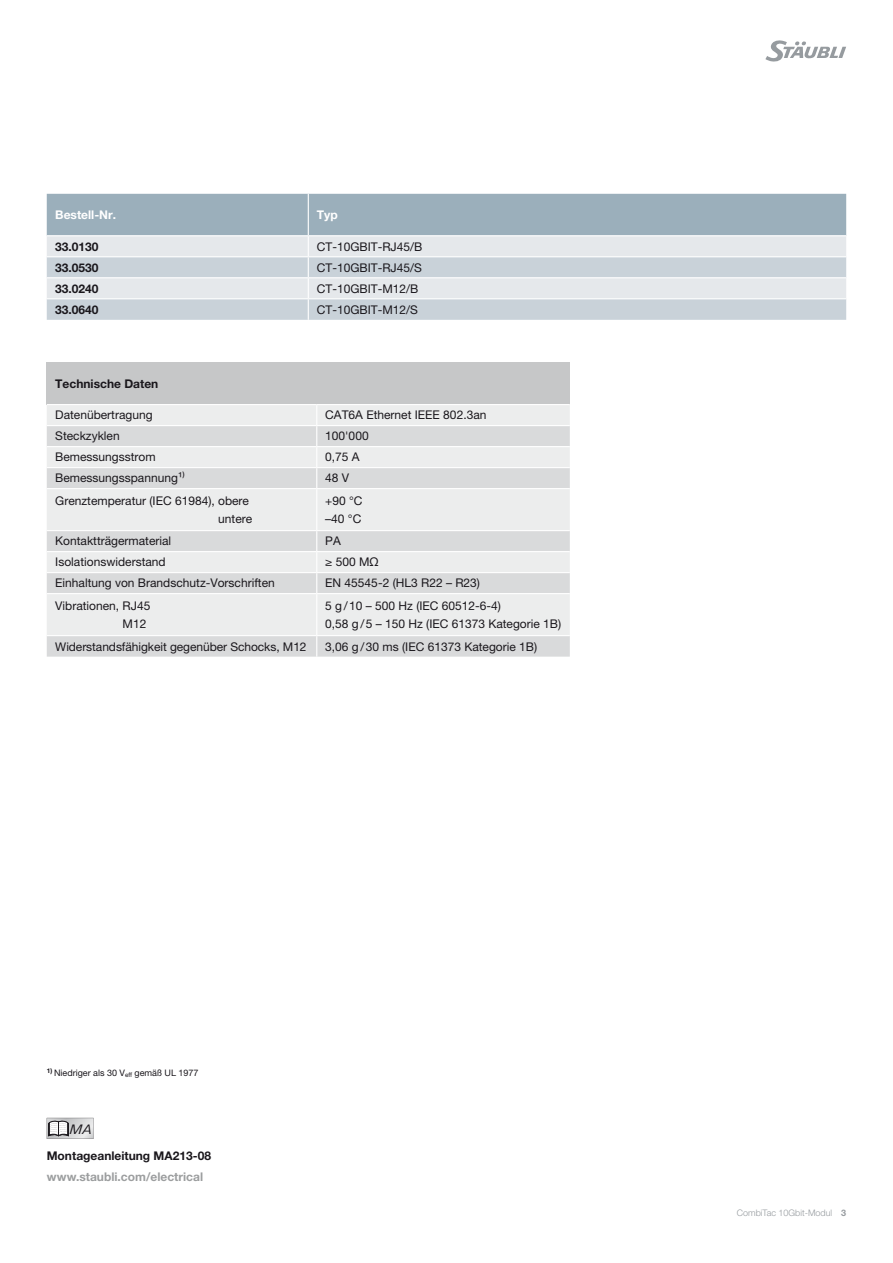
<style>
.page{position:relative;width:893px;height:1263px;background:#fff}
.page>*{position:absolute;margin:0;border:0;box-sizing:border-box;transform-origin:0 0}
.t1{font:italic 13.2px "Linotype Univers 431";color:#1a171c}
.t2{font:12px/18px "Helvetica Neue LTW1 G";color:#1a171c}
.t3{font:700 12px "Helvetica Neue LTW1 G";color:#1a171c}
.t4{font:700 12px "Helvetica Neue LTW1 G";color:#9c9e9f}
.t5{font:700 12px "Helvetica Neue LTW1 G";color:#fff}
.t6{font:9px "Helvetica Neue LTW1 G";color:#1a171c}
.t7{font:300 9px "Helvetica Neue LTW1 G";color:#969b9f}
.s1{font-weight:700}
</style>
<div class="page">
<svg style="left:765px;top:40px;width:81px;height:22px"></svg>
<svg style="left:47px;top:194px;width:799px;height:126px;background:#c3cdd5"></svg>
<hr style="left:47px;top:256px;width:261px;height:1px;background:#fff">
<hr style="left:308px;top:256px;width:538px;height:1px;background:#fff">
<hr style="left:47px;top:235px;width:261px;height:1px;background:#fff">
<hr style="left:308px;top:235px;width:538px;height:1px;background:#fff">
<hr style="left:47px;top:277px;width:261px;height:1px;background:#fff">
<hr style="left:308px;top:277px;width:538px;height:1px;background:#fff">
<hr style="left:47px;top:298px;width:261px;height:1px;background:#fff">
<hr style="left:308px;top:298px;width:538px;height:1px;background:#fff">
<div style="left:47px;top:363px;width:523px;height:42px;background:#c6c7c8"></div>
<div style="left:47px;top:405px;width:523px;height:20px;background:#eceded"></div>
<svg style="left:47px;top:426px;width:523px;height:231px;background:#e3e4e5"></svg>
<svg style="left:316px;top:405px;width:1px;height:83px"></svg>
<hr style="left:316px;top:489px;width:1px;height:41px;background:#fff">
<svg style="left:316px;top:531px;width:1px;height:62px"></svg>
<hr style="left:316px;top:594px;width:1px;height:41px;background:#fff">
<svg style="left:316px;top:636px;width:1px;height:21px"></svg>
<hr style="left:47px;top:425px;width:270px;height:1px;background:#fff">
<hr style="left:47px;top:446px;width:270px;height:1px;background:#fff">
<hr style="left:47px;top:467px;width:270px;height:1px;background:#fff">
<hr style="left:47px;top:488px;width:270px;height:1px;background:#fff">
<hr style="left:47px;top:530px;width:270px;height:1px;background:#fff">
<hr style="left:47px;top:551px;width:270px;height:1px;background:#fff">
<hr style="left:47px;top:572px;width:270px;height:1px;background:#fff">
<hr style="left:47px;top:593px;width:270px;height:1px;background:#fff">
<hr style="left:317px;top:446px;width:253px;height:1px;background:#fff">
<hr style="left:317px;top:467px;width:253px;height:1px;background:#fff">
<hr style="left:317px;top:488px;width:253px;height:1px;background:#fff">
<hr style="left:317px;top:530px;width:253px;height:1px;background:#fff">
<hr style="left:317px;top:551px;width:253px;height:1px;background:#fff">
<hr style="left:317px;top:572px;width:253px;height:1px;background:#fff">
<hr style="left:317px;top:593px;width:253px;height:1px;background:#fff">
<hr style="left:47px;top:404px;width:270px;height:1px;background:#fff">
<hr style="left:317px;top:404px;width:253px;height:1px;background:#fff">
<hr style="left:47px;top:635px;width:270px;height:1px;background:#fff">
<hr style="left:317px;top:635px;width:253px;height:1px;background:#fff">
<svg style="left:47px;top:1118px;width:47px;height:21px"></svg>
<p class="t5" style="left:55px;top:207px;width:62px">Bestell-Nr.</p>
<p class="t5" style="left:317px;top:207px;width:22px">Typ</p>
<p class="t3" style="left:55px;top:239px;width:45px">33.0130</p>
<p class="t2" style="left:317px;top:237px;width:107px">CT-10GBIT-RJ45/B</p>
<p class="t3" style="left:55px;top:260px;width:45px">33.0530</p>
<p class="t2" style="left:317px;top:258px;width:107px">CT-10GBIT-RJ45/S</p>
<p class="t3" style="left:55px;top:281px;width:45px">33.0240</p>
<p class="t2" style="left:317px;top:279px;width:103px">CT-10GBIT-M12/B</p>
<p class="t3" style="left:55px;top:302px;width:45px">33.0640</p>
<p class="t2" style="left:317px;top:300px;width:103px">CT-10GBIT-M12/S</p>
<p class="t3" style="left:55px;top:376px;width:105px">Technische Daten</p>
<p class="t2" style="left:55px;top:406px;width:99px">Datenübertragung</p>
<p class="t2" style="left:325px;top:406px;width:163px">CAT6A Ethernet IEEE 802.3an</p>
<p class="t2" style="left:55px;top:427px;width:66px">Steckzyklen</p>
<p class="t2" style="left:325px;top:427px;width:45px">100'000</p>
<p class="t2" style="left:55px;top:448px;width:102px">Bemessungsstrom</p>
<p class="t2" style="left:325px;top:448px;width:36px">0,75 A</p>
<p class="t2" style="left:55px;top:469px;width:131px">Bemessungsspannung¹⁾</p>
<p class="t2" style="left:325px;top:469px;width:26px">48 V</p>
<p class="t2" style="left:55px;top:491px;width:198px;text-align:right">Grenztemperatur (IEC 61984), obere untere</p>
<p class="t2" style="left:325px;top:491px;width:39px">+90 °C –40 °C</p>
<p class="t2" style="left:55px;top:532px;width:118px">Kontaktträgermaterial</p>
<p class="t2" style="left:325px;top:532px;width:17px">PA</p>
<p class="t2" style="left:55px;top:553px;width:112px">Isolationswiderstand</p>
<p class="t2" style="left:325px;top:553px;width:55px">≥ 500 MΩ</p>
<p class="t2" style="left:55px;top:574px;width:221px">Einhaltung von Brandschutz-Vorschriften</p>
<p class="t2" style="left:325px;top:574px;width:156px">EN 45545-2 (HL3 R22 – R23)</p>
<p class="t2" style="left:123px;top:596px;width:29px;text-indent:-67px">Vibrationen, RJ45<br>M12</p>
<p class="t2" style="left:325px;top:596px;width:237px">5 g/10 – 500 Hz (IEC 60512-6-4)<br>0,58 g/5 – 150 Hz (IEC 61373 Kategorie 1B)</p>
<p class="t2" style="left:55px;top:637px;width:253px">Widerstandsfähigkeit gegenüber Schocks, M12</p>
<p class="t2" style="left:325px;top:637px;width:213px">3,06 g/30 ms (IEC 61373 Kategorie 1B)</p>
<p class="t6" style="left:47px;top:1067px;width:153px"><sup>1)</sup> Niedriger als 30 V<sub>eff</sub> gemäß UL 1977</p>
<p class="t1" style="left:70px;top:1122px;width:24px">MA</p>
<p class="t3" style="left:47px;top:1148px;width:166px">Montageanleitung MA213-08</p>
<p class="t4" style="left:47px;top:1169px;width:158px">www.staubli.com/electrical</p>
<p class="t7" style="left:737px;top:1207px;width:111px">CombiTac 10Gbit-Modul <span class="s1">3</span></p>
</div>
